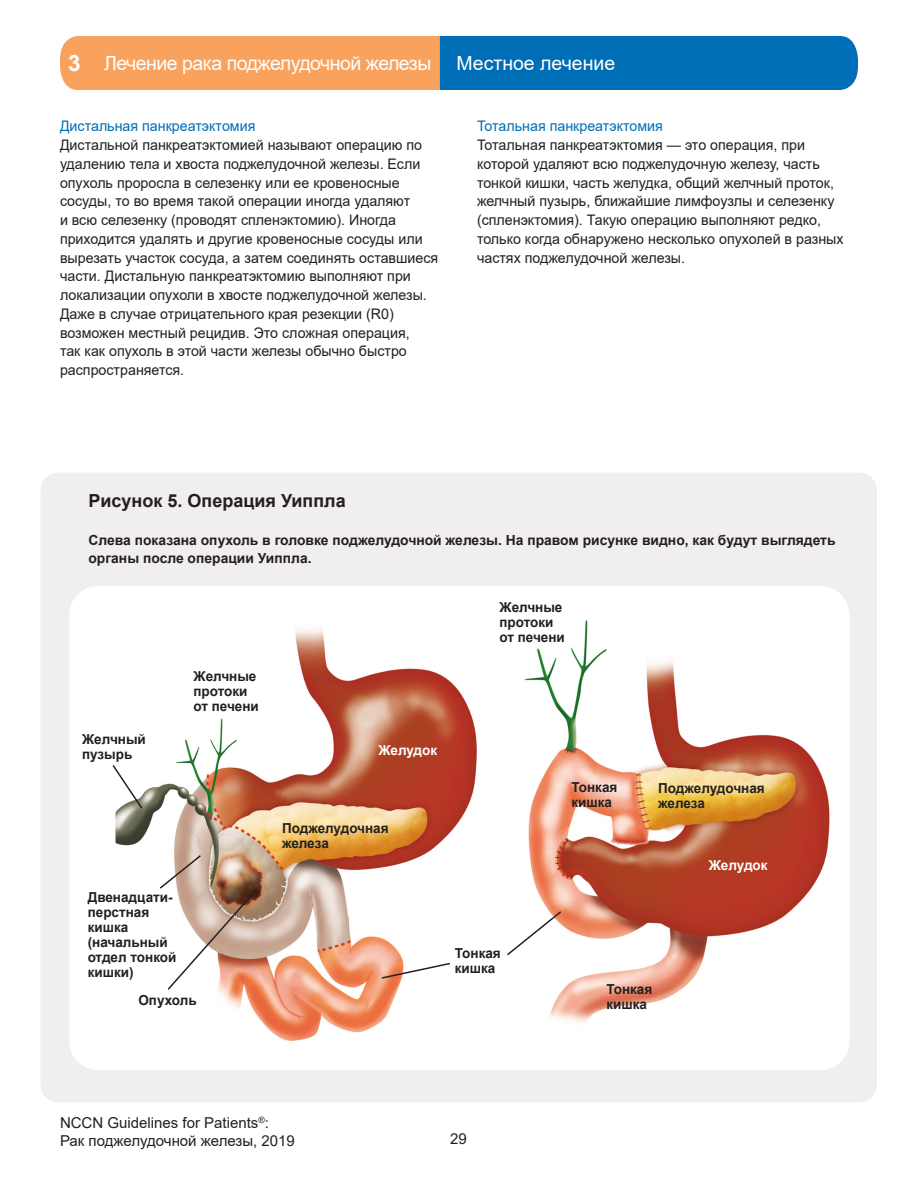
<style>
.page{position:relative;width:918px;height:1188px;background:#fff}
.page>*{position:absolute;margin:0;border:0;box-sizing:border-box;transform-origin:0 0}
.t1{font:700 22.5px "Arial";color:#fff}
.t2{font:19.5px "Arial";letter-spacing:-.025em;color:#fff}
.t3{font:19.5px "Arial";color:#fff}
.Figure_title{font:700 18px "Arial";color:#231f20}
.t4{font:15px/18px "Arial";color:#231f20}
.Body_text{font:14.55px/18.8px "Arial";color:#231f20}
.h3_Chapter_3{font:14.55px "Arial";color:#006eb6}
.Figure_call_outs{font:700 13.8px/15px "Arial";color:#231f20}
.Figure_caption{font:700 13.8px/18.8px "Arial";color:#231f20}
.Figure_call_outs-2{font:700 13.8px "Arial";color:#fff}
</style>
<div class="page">
<svg style="left:60px;top:36px;width:798px;height:54px;background:#77878d"></svg>
<div style="left:40px;top:472px;width:837px;height:630px;background:#f1eeef;border-radius:18px"></div>
<div style="left:69px;top:586px;width:780px;height:484px;background:#fff;border-radius:28px"></div>
<img style="left:115px;top:620px;width:734px;height:432px">
<svg style="left:112px;top:763px;width:32px;height:47px"></svg>
<img style="left:158px;top:854px;width:101px;height:137px">
<svg style="left:380px;top:962px;width:72px;height:18px"></svg>
<svg style="left:505px;top:910px;width:58px;height:47px"></svg>
<p class="t1" style="left:68px;top:47px;width:14px">3</p>
<p class="t2" style="left:104px;top:50px;width:329px">Лечение рака поджелудочной железы</p>
<p class="t3" style="left:456px;top:50px;width:160px">Местное лечение</p>
<p class="h3_Chapter_3" style="left:60px;top:116px;width:197px">Дистальная панкреатэктомия</p>
<p class="Body_text" style="left:60px;top:135px;width:380px">Дистальной панкреатэктомией называют операцию по удалению тела и хвоста поджелудочной железы. Если опухоль проросла в селезенку или ее кровеносные сосуды, то во время такой операции иногда удаляют<br>и всю селезенку (проводят спленэктомию). Иногда приходится удалять и другие кровеносные сосуды или вырезать участок сосуда, а затем соединять оставшиеся части. Дистальную панкреатэктомию выполняют при локализации опухоли в хвосте поджелудочной железы.<br>Даже в случае отрицательного края резекции (R0) возможен местный рецидив. Это сложная операция,<br>так как опухоль в этой части железы обычно быстро распространяется.</p>
<p class="h3_Chapter_3" style="left:477px;top:116px;width:187px">Тотальная панкреатэктомия</p>
<p class="Body_text" style="left:477px;top:135px;width:368px">Тотальная панкреатэктомия — это операция, при которой удаляют всю поджелудочную железу, часть тонкой кишки, часть желудка, общий желчный проток, желчный пузырь, ближайшие лимфоузлы и селезенку (спленэктомия). Такую операцию выполняют редко, только когда обнаружено несколько опухолей в разных частях поджелудочной железы.</p>
<p class="Figure_title" style="left:88px;top:488px;width:259px">Рисунок 5. Операция Уиппла</p>
<p class="Figure_caption" style="left:88px;top:531px;width:749px">Слева показана опухоль в головке поджелудочной железы. На правом рисунке видно, как будут выглядеть органы после операции Уиппла.</p>
<p class="Figure_call_outs" style="left:82px;top:732px;width:65px">Желчный пузырь</p>
<p class="Figure_call_outs" style="left:194px;top:669px;width:67px">Желчные протоки от печени</p>
<p class="Figure_call_outs" style="left:88px;top:889px;width:90px">Двенадцати‑ перстная кишка (начальный отдел тонкой кишки)</p>
<p class="Figure_call_outs" style="left:138px;top:993px;width:60px">Опухоль</p>
<p class="Figure_call_outs" style="left:500px;top:600px;width:67px">Желчные протоки от печени</p>
<p class="Figure_call_outs-2" style="left:378px;top:740px;width:60px">Желудок</p>
<p class="Figure_call_outs" style="left:282px;top:821px;width:108px">Поджелудочная железа</p>
<p class="Figure_call_outs" style="left:455px;top:946px;width:47px">Тонкая кишка</p>
<p class="Figure_call_outs" style="left:572px;top:780px;width:47px">Тонкая кишка</p>
<p class="Figure_call_outs" style="left:658px;top:781px;width:108px">Поджелудочная железа</p>
<p class="Figure_call_outs-2" style="left:709px;top:856px;width:60px">Желудок</p>
<p class="Figure_call_outs" style="left:606px;top:982px;width:47px">Тонкая кишка</p>
<p class="t4" style="left:60px;top:1114px;width:236px">NCCN Guidelines for Patients<sup>®</sup>:<br>Рак поджелудочной железы, 2019</p>
<p class="t4" style="left:450px;top:1129px;width:18px">29</p>
</div>
